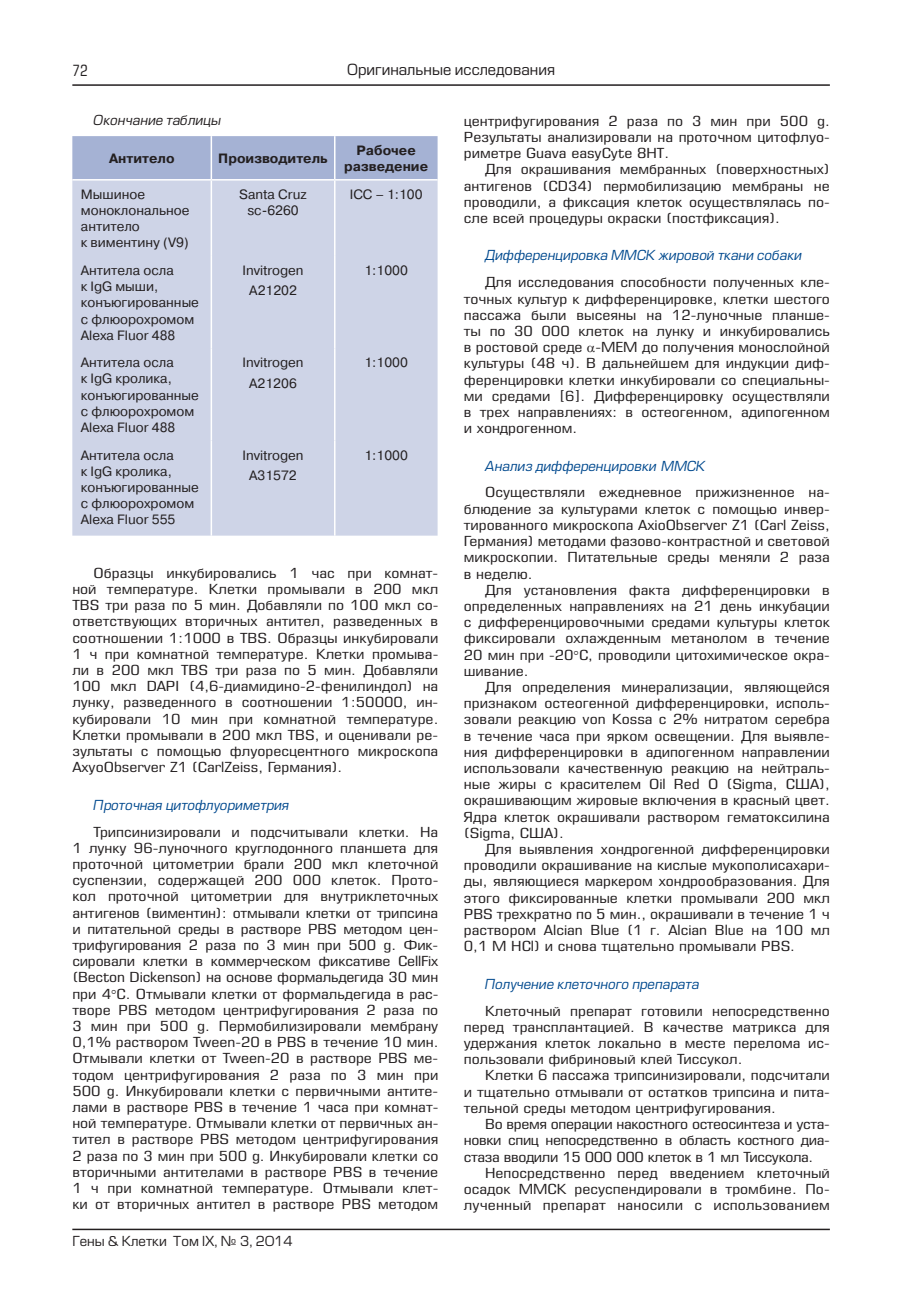
<style>
.page{position:relative;width:915px;height:1306px;background:#fff}
.page>*{position:absolute;margin:0;border:0;box-sizing:border-box;transform-origin:0 0}
.t1{font:15px "Europe C";color:#231f20}
.t2{font:15px "Europe Condensed C";color:#231f20}
.t3{font:13.5px/16.2px "Europe Condensed C";color:#231f20;text-align:justify;scale:1.35 1}
.t4{font:13.5px/16.2px "Pragmatica C";color:#231f20}
.t5{font:italic 13.5px "Europe C";color:#01498e}
.t6{font:700 13.5px/16.2px "Pragmatica C";color:#231f20;text-align:center}
.t7{font:13.5px "Europe C";color:#231f20}
.t8{font:italic 13.5px "Europe C";color:#231f20}
</style>
<div class="page">
<hr style="left:72px;top:84px;width:757px;height:2px;background:#231f20">
<hr style="left:72px;top:1228px;width:757px;height:2px;background:#231f20">
<div style="left:72px;top:136px;width:365px;height:43px;background:#a5b2d4"></div>
<div style="left:72px;top:180px;width:365px;height:355px;background:#ced4e7"></div>
<hr style="left:210px;top:136px;width:2px;height:43px;background:#fff">
<hr style="left:334px;top:136px;width:1px;height:43px;background:#fff">
<hr style="left:210px;top:180px;width:2px;height:76px;background:#fff">
<hr style="left:334px;top:180px;width:1px;height:76px;background:#fff">
<hr style="left:210px;top:256px;width:2px;height:92px;background:#fff">
<hr style="left:334px;top:256px;width:1px;height:92px;background:#fff">
<hr style="left:210px;top:348px;width:2px;height:92px;background:#fff">
<hr style="left:334px;top:348px;width:1px;height:92px;background:#fff">
<hr style="left:210px;top:440px;width:2px;height:95px;background:#fff">
<hr style="left:334px;top:440px;width:1px;height:95px;background:#fff">
<p class="t2" style="left:72px;top:61px;width:17px">72</p>
<p class="t1" style="left:347px;top:61px;width:209px">Оригинальные исследования</p>
<p class="t8" style="left:94px;top:112px;width:129px">Окончание таблицы</p>
<p class="t6" style="left:109px;top:150px;width:67px">Антитело</p>
<p class="t6" style="left:218px;top:150px;width:111px">Производитель</p>
<p class="t6" style="left:344px;top:142px;width:85px">Рабочее разведение</p>
<p class="t4" style="left:81px;top:186px;width:110px">Мышиное моноклональное антитело<br>к виментину (V9)</p>
<p class="t4" style="left:239px;top:186px;width:69px;text-align:center">Santa Cruz sc-6260</p>
<p class="t4" style="left:349px;top:186px;width:74px">ICC – 1:100</p>
<p class="t4" style="left:81px;top:262px;width:120px">Антитела осла<br>к IgG мыши, конъюгированные с флюорохромом<br>Alexa Fluor 488</p>
<p class="t4" style="left:242px;top:260px;width:63px;line-height:20.4px;text-align:center">Invitrogen<br>A21202</p>
<p class="t4" style="left:364px;top:262px;width:45px">1:1000</p>
<p class="t4" style="left:81px;top:354px;width:120px">Антитела осла<br>к IgG кролика, конъюгированные с флюорохромом<br>Alexa Fluor 488</p>
<p class="t4" style="left:242px;top:352px;width:63px;line-height:20.4px;text-align:center">Invitrogen<br>A21206</p>
<p class="t4" style="left:364px;top:354px;width:45px">1:1000</p>
<p class="t4" style="left:81px;top:447px;width:120px">Антитела осла<br>к IgG кролика, конъюгированные с флюорохромом<br>Alexa Fluor 555</p>
<p class="t4" style="left:242px;top:445px;width:63px;line-height:20.4px;text-align:center">Invitrogen<br>A31572</p>
<p class="t4" style="left:364px;top:447px;width:45px">1:1000</p>
<p class="t3" style="left:72px;top:564px;width:272px;text-indent:21px">Образцы инкубировались 1 час при комнат&shy;ной температуре. Клетки промывали в 200 мкл TBS три раза по 5 мин. Добавляли по 100 мкл со&shy;ответствующих вторичных антител, разведенных в соотношении 1:1000 в TBS. Образцы инкубировали 1 ч при комнатной температуре. Клетки промыва&shy;ли в 200 мкл TBS три раза по 5 мин. Добавляли 100 мкл DAPI (4,6-диамидино-2-фенилиндол) на лунку, разведенного в соотношении 1:50000, ин&shy;кубировали 10 мин при комнатной температуре.<br>Клетки промывали в 200 мкл TBS, и оценивали ре&shy;зультаты с помощью флуоресцентного микроскопа AxyoObserver Z1 (CarlZeiss, Германия).</p>
<p class="t5" style="left:94px;top:797px;width:197px">Проточная цитофлуориметрия</p>
<p class="t3" style="left:72px;top:823px;width:272px;text-indent:21px">Трипсинизировали и подсчитывали клетки. На 1 лунку 96-луночного круглодонного планшета для проточной цитометрии брали 200 мкл клеточной суспензии, содержащей 200 000 клеток. Прото&shy;кол проточной цитометрии для внутриклеточных антигенов (виментин): отмывали клетки от трипсина и питательной среды в растворе PBS методом цен&shy;трифугирования 2 раза по 3 мин при 500 g. Фик&shy;сировали клетки в коммерческом фиксативе CellFix (Becton Dickenson) на основе формальдегида 30 мин при 4 С. Отмывали клетки от формальдегида в рас&shy;творе PBS методом центрифугирования 2 раза по 3 мин при 500 g. Пермобилизировали мембрану 0,1% раствором Tween-20 в PBS в течение 10 мин.<br>Отмывали клетки от Tween-20 в растворе PBS ме&shy;тодом центрифугирования 2 раза по 3 мин при 500 g. Инкубировали клетки с первичными антите&shy;лами в растворе PBS в течение 1 часа при комнат&shy;ной температуре. Отмывали клетки от первичных ан&shy;тител в растворе PBS методом центрифугирования 2 раза по 3 мин при 500 g. Инкубировали клетки со вторичными антителами в растворе PBS в течение 1 ч при комнатной температуре. Отмывали клет&shy;ки от вторичных антител в растворе PBS методом</p>
<p class="t7" style="left:72px;top:1233px;width:222px">гены &amp; клетки Том IX, № 3, 2014</p>
<p class="t3" style="left:463px;top:112px;width:272px">центрифугирования 2 раза по 3 мин при 500 g.<br>Результаты анализировали на проточном цитофлуо&shy;риметре Guava easyCyte 8HT.</p>
<p class="t3" style="left:463px;top:161px;width:272px;text-indent:21px">Для окрашивания мембранных (поверхностных) антигенов (CD34) пермобилизацию мембраны не проводили, а фиксация клеток осуществлялась по&shy;сле всей процедуры окраски (постфиксация).</p>
<p class="t5" style="left:485px;top:248px;width:318px">Дифференцировка ММСК жировой ткани собаки</p>
<p class="t3" style="left:463px;top:274px;width:272px;text-indent:21px">Для исследования способности полученных кле&shy;точных культур к дифференцировке, клетки шестого пассажа были высеяны на 12-луночные планше&shy;ты по 30 000 клеток на лунку и инкубировались в ростовой среде -MEM до получения монослойной культуры (48 ч). В дальнейшем для индукции диф&shy;ференцировки клетки инкубировали со специальны&shy;ми средами [6]. Дифференцировку осуществляли в трех направлениях: в остеогенном, адипогенном и хондрогенном.</p>
<p class="t5" style="left:485px;top:458px;width:222px">Анализ дифференцировки ММСК</p>
<p class="t3" style="left:463px;top:484px;width:272px;text-indent:21px">Осуществляли ежедневное прижизненное на&shy;блюдение за культурами клеток с помощью инвер&shy;тированного микроскопа AxioObserver Z1 (Carl Zeiss, Германия) методами фазово-контрастной и световой микроскопии. Питательные среды меняли 2 раза в неделю.</p>
<p class="t3" style="left:463px;top:581px;width:272px;text-indent:21px">Для установления факта дифференцировки в определенных направлениях на 21 день инкубации с дифференцировочными средами культуры клеток фиксировали охлажденным метанолом в течение 20 мин при -20 С, проводили цитохимическое окра&shy;шивание.</p>
<p class="t3" style="left:463px;top:678px;width:272px;text-indent:21px">Для определения минерализации, являющейся признаком остеогенной дифференцировки, исполь&shy;зовали реакцию von Kossa с 2% нитратом серебра в течение часа при ярком освещении. Для выявле&shy;ния дифференцировки в адипогенном направлении использовали качественную реакцию на нейтраль&shy;ные жиры с красителем Oil Red O (Sigma, США), окрашивающим жировые включения в красный цвет.<br>Ядра клеток окрашивали раствором гематоксилина (Sigma, США).</p>
<p class="t3" style="left:463px;top:840px;width:272px;text-indent:21px">Для выявления хондрогенной дифференцировки проводили окрашивание на кислые мукополисахари&shy;ды, являющиеся маркером хондрообразования. Для этого фиксированные клетки промывали 200 мкл PBS трехкратно по 5 мин., окрашивали в течение 1 ч раствором Alcian Blue (1 г. Alcian Blue на 100 мл 0,1 M HCl) и снова тщательно промывали PBS.</p>
<p class="t5" style="left:485px;top:976px;width:216px">Получение клеточного препарата</p>
<p class="t3" style="left:463px;top:1002px;width:272px;text-indent:21px">Клеточный препарат готовили непосредственно перед трансплантацией. В качестве матрикса для удержания клеток локально в месте перелома ис&shy;пользовали фибриновый клей Тиссукол.</p>
<p class="t3" style="left:463px;top:1067px;width:272px;text-indent:21px">Клетки 6 пассажа трипсинизировали, подсчитали и тщательно отмывали от остатков трипсина и пита&shy;тельной среды методом центрифугирования.</p>
<p class="t3" style="left:463px;top:1115px;width:272px;text-indent:21px">Во время операции накостного остеосинтеза и уста&shy;новки спиц непосредственно в область костного диа&shy;стаза вводили 15 000 000 клеток в 1 мл Тиссукола.</p>
<p class="t3" style="left:463px;top:1164px;width:272px;text-indent:21px">Непосредственно перед введением клеточный осадок ММСК ресуспендировали в тромбине. По&shy;лученный препарат наносили с использованием</p>
</div>
